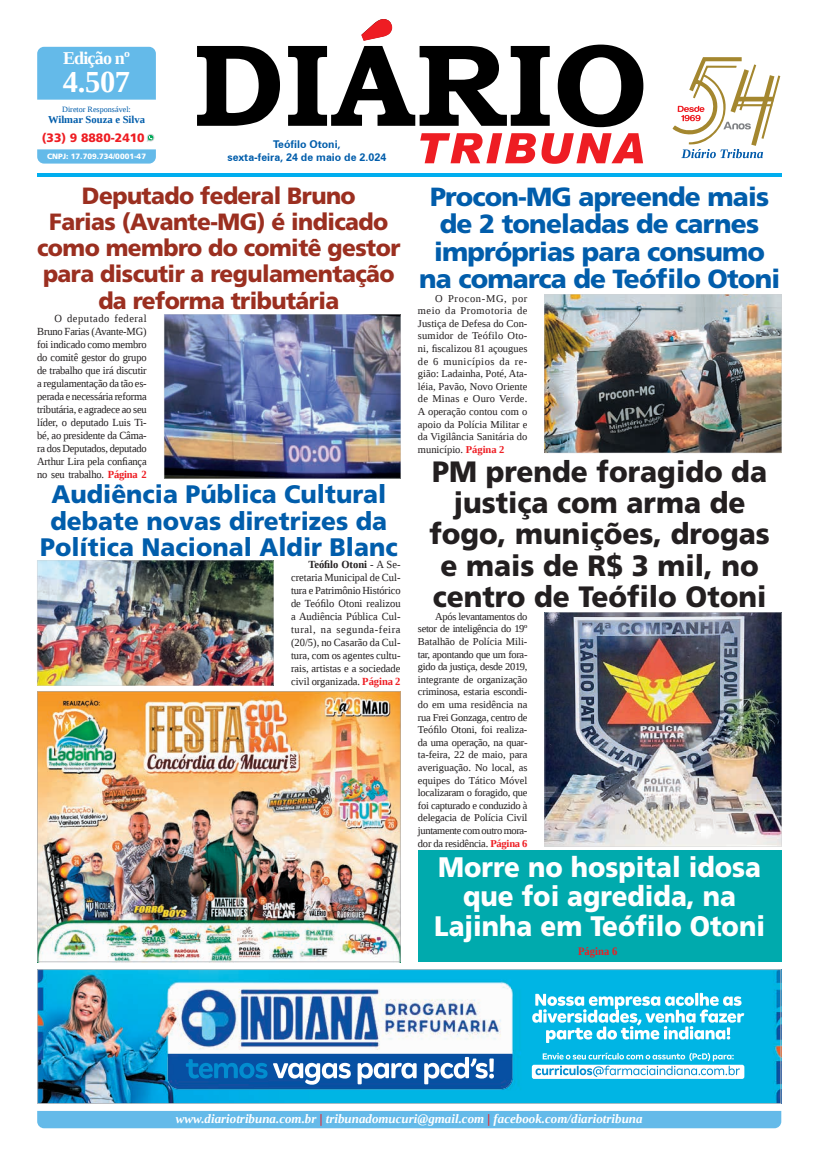
<style>
.page{position:relative;width:821px;height:1166px;background:#fff}
.page>*{position:absolute;margin:0;border:0;box-sizing:border-box;transform-origin:0 0}
.t1{font:700 30.45px "Liberation Serif";color:#fff}
.t2{font:900 29.4px/31.2px "Frutiger LT Std";color:#231f20;text-align:center;scale:.95 1}
.t3{font:900 28.18px/29.1px "Frutiger LT Std";color:#fff;text-align:center;scale:.92 1}
.t4{font:900 26.25px/27.6px "Frutiger LT Std";letter-spacing:-.03em;color:#015dab;text-align:center}
.t5{font:900 25.29px/26.2px "Frutiger LT Std";color:#015dab;text-align:center}
.t6{font:900 23.54px/26.2px "Frutiger LT Std";letter-spacing:-.025em;color:#9b2f20;text-align:center}
.t7{font:700 18.03px "Liberation Serif";letter-spacing:-.045em;color:#fff}
.t8{font:italic 700 12.95px "Liberation Serif";color:#fff}
.t9{font:900 12.16px "Frutiger LT Std";color:#ee1d23}
.t10{font:700 11.38px "Liberation Serif";letter-spacing:.005em;color:#ee1d23;scale:.92 1}
.t11{font:10.85px/13px "Liberation Serif";letter-spacing:-.015em;color:#231f20;text-align:justify}
.t12{font:700 10.67px/12.6px "Zurich BT";color:#015dab;text-align:center}
.t13{font:700 10.59px "Liberation Serif";color:#015dab}
.t14{font:10.5px/12.6px "Liberation Serif";letter-spacing:-.005em;color:#231f20;text-align:justify}
.t15{font:8.14px "Liberation Serif";color:#015dab}
.t16{font:900 7.7px "Frutiger LT Std";color:#fff}
.s1{font-weight:700;color:#ee1d23}
.s2{font-weight:700}
.s3{color:#ee1d23}
</style>
<div class="page">
<div style="left:37px;top:1111px;width:744px;height:17px;background:#64bae9"></div>
<hr style="left:37px;top:174px;width:744px;height:3px;background:#00aeef">
<svg style="left:197px;top:26px;width:446px;height:101px"></svg>
<svg style="left:361px;top:19px;width:31px;height:22px"></svg>
<svg style="left:420px;top:133px;width:223px;height:31px"></svg>
<svg style="left:673px;top:57px;width:108px;height:101px"></svg>
<div style="left:37px;top:47px;width:119px;height:53px;background:#64bae9"></div>
<svg style="left:37px;top:149px;width:119px;height:15px;background:#6ebeea"></svg>
<svg style="left:147px;top:134px;width:7px;height:8px"></svg>
<div style="left:418px;top:850px;width:363px;height:112px;background:#00aaad"></div>
<img style="left:37px;top:969px;width:744px;height:135px">
<img style="left:37px;top:691px;width:364px;height:271px">
<img style="left:545px;top:294px;width:237px;height:159px">
<img style="left:164px;top:314px;width:237px;height:165px">
<img style="left:37px;top:560px;width:237px;height:125px">
<img style="left:545px;top:612px;width:237px;height:235px">
<h3 class="t7" style="left:63px;top:45px;width:68px">Edição nº</h3>
<h1 class="t1" style="left:63px;top:61px;width:69px">4.507</h1>
<p class="t15" style="left:62px;top:104px;width:70px">Diretor Responsável:</p>
<p class="t13" style="left:48px;top:112px;width:99px">Wilmar Souza e Silva</p>
<p class="t9" style="left:42px;top:130px;width:104px">(33) 9 8880-2410</p>
<p class="t16" style="left:47px;top:151px;width:100px">CNPJ: 17.709.734/0001-47</p>
<p class="t12" style="left:227px;top:138px;width:160px">Teófilo Otoni,<br>sexta-feira, 24 de maio de 2.024</p>
<h3 class="t6" style="left:37px;top:182px;width:365px">Deputado federal Bruno<br>Farias (Avante-MG) é indicado como membro do comitê gestor para discutir a regulamentação da reforma tributária</h3>
<p class="t11" style="left:37px;top:312px;width:111px;text-indent:17px">O deputado federal Bruno Farias (Avante-MG) foi indicado como membro do comitê gestor do grupo de trabalho que irá discutir a regulamentação da tão es&shy;perada e necessária reforma tributária, e agradece ao seu líder, o deputado Luis Ti&shy;bé, ao presidente da Câma&shy;ra dos Deputados, deputado Arthur Lira pela confiança no seu trabalho. <span class="s1">Página 2</span></p>
<h3 class="t5" style="left:40px;top:481px;width:359px">Audiência Pública Cultural debate novas diretrizes da<br>Política Nacional Aldir Blanc</h3>
<p class="t11" style="left:291px;top:558px;width:111px;text-indent:17px"><span class="s2">Teófilo Otoni</span> - A Se&shy;cretaria Municipal de Cul&shy;tura e Patrimônio Histórico de Teófilo Otoni realizou a Audiência Pública Cul&shy;tural, na segunda-feira (20/5), no Casarão da Cul&shy;tura, com os agentes cultu&shy;rais, artistas e a sociedade civil organizada. <span class="s1">Página 2</span></p>
<h3 class="t4" style="left:419px;top:183px;width:363px">Procon-MG apreende mais de 2 toneladas de carnes impróprias para consumo na comarca de Teófilo Otoni</h3>
<p class="t14" style="left:418px;top:292px;width:111px;text-indent:17px">O Procon-MG, por meio da Promotoria de Justiça de Defesa do Con&shy;sumidor de Teófilo Oto&shy;ni, fiscalizou 81 açougues de 6 municípios da re&shy;gião: Ladainha, Poté, Ata&shy;léia, Pavão, Novo Oriente de Minas e Ouro Verde.<br>A operação contou com o apoio da Polícia Militar e da Vigilância Sanitária do município. <span class="s1">Página 2</span></p>
<h2 class="t2" style="left:429px;top:456px;width:360px">PM prende foragido da justiça com arma de fogo, munições, drogas e mais de R$ 3 mil, no centro de Teófilo Otoni</h2>
<p class="t14" style="left:418px;top:610px;width:111px;text-indent:17px">Após levantamentos do setor de inteligência do 19º Batalhão de Polícia Mili&shy;tar, apontando que um fora&shy;gido da justiça, desde 2019, integrante de organização criminosa, estaria escondi&shy;do em uma residência na rua Frei Gonzaga, centro de Teófilo Otoni, foi realiza&shy;da uma operação, na quar&shy;ta-feira, 22 de maio, para averiguação. No local, as equipes do Tático Móvel localizaram o foragido, que foi capturado e conduzido à delegacia de Polícia Civil juntamente com outro mora&shy;dor da residência. <span class="s1">Página 6</span></p>
<h3 class="t3" style="left:434px;top:853px;width:361px">Morre no hospital idosa que foi agredida, na<br>Lajinha em Teófilo Otoni</h3>
<p class="t10" style="left:578px;top:943px;width:44px">Página 6</p>
<p class="t8" style="left:176px;top:1110px;width:468px">www.diariotribuna.com.br <span class="s3">|</span> tribunadomucuri@gmail.com <span class="s3">|</span> facebook.com/diariotribuna</p>
</div>
